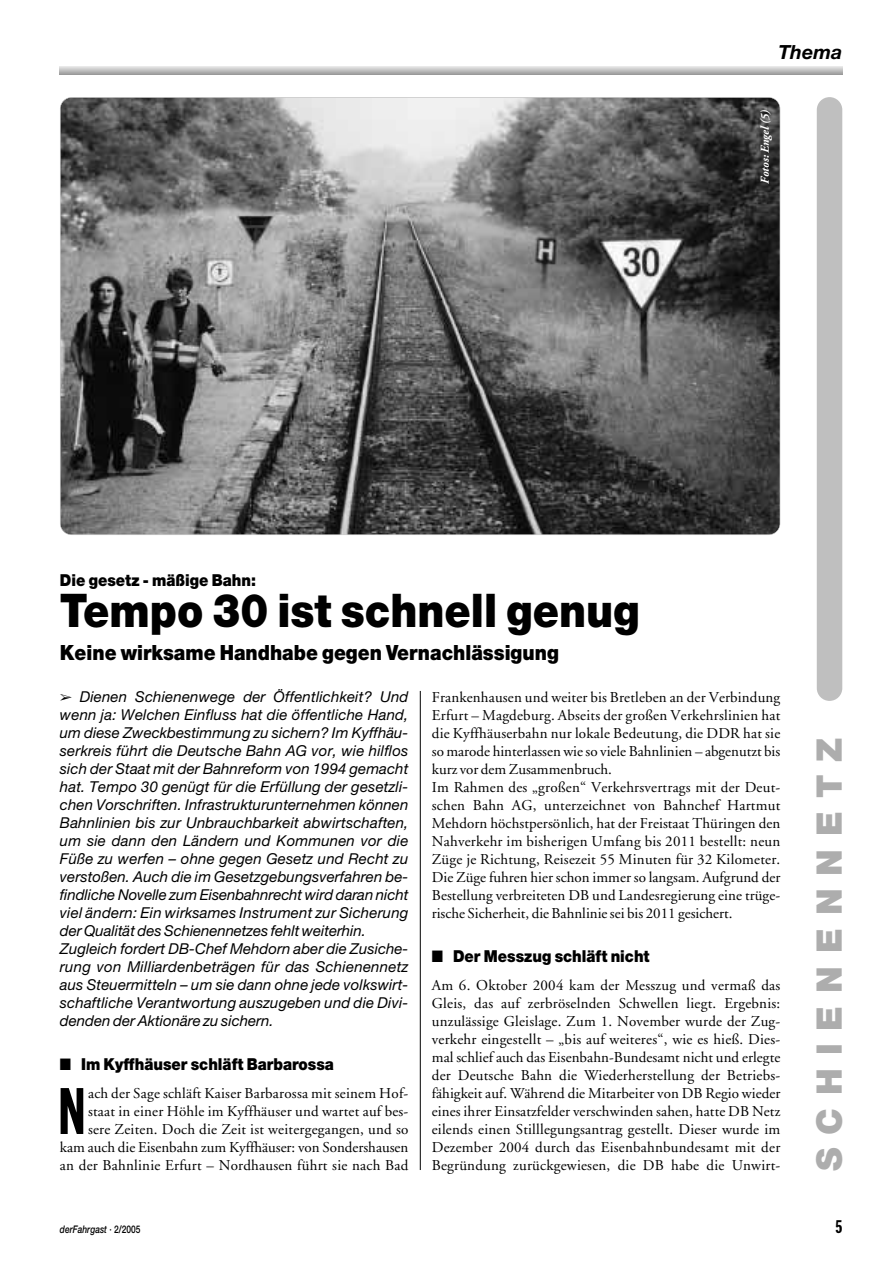
<style>
.page{position:relative;width:894px;height:1263px;background:#fff}
.page>*{position:absolute;margin:0;border:0;box-sizing:border-box;transform-origin:0 0}
.t1{font:64.5px "Franklin Gothic Extra Cond";color:#000}
.t2{font:900 46.5px "Helvetica Neue";color:#000;scale:.9 1}
.t3{font:900 35.25px "Helvetica Neue";letter-spacing:.365em;color:#adadad}
.t4{font:900 21px "Helvetica Neue";color:#000;scale:.9 1}
.t5{font:italic 700 19.5px "Helvetica Neue";color:#000}
.t6{font:18px "Franklin Gothic Extra Cond";color:#000}
.t7{font:900 16.5px "Helvetica Neue";color:#000;scale:.9 1}
.t8{font:15px/18px "Adobe Garamond";letter-spacing:.015em;color:#000;text-align:right}
.t9{font:italic 15px/18px "Helvetica Neue";letter-spacing:.01em;color:#000}
.t10{font:italic 700 12px "Adobe Garamond";color:#fff}
.t11{font:italic 500 10.5px "Helvetica Neue";color:#000;scale:.8 1}
.s1{font-style:normal}
</style>
<div class="page">
<div style="left:817px;top:97px;width:25px;height:604px;background:#bfbfbf;border-radius:13px"></div>
<hr style="left:60px;top:66px;width:782px;height:2px;background:#e3e3e3">
<hr style="left:60px;top:67px;width:782px;height:2px;background:#d8d8d8">
<hr style="left:60px;top:68px;width:782px;height:2px;background:#cdcdcd">
<hr style="left:60px;top:69px;width:782px;height:2px;background:#c1c1c1">
<hr style="left:60px;top:70px;width:782px;height:2px;background:#b6b6b6">
<hr style="left:60px;top:71px;width:782px;height:2px;background:#ababab">
<hr style="left:60px;top:72px;width:782px;height:2px;background:#a0a0a0">
<hr style="left:60px;top:73px;width:782px;height:2px;background:#959595">
<hr style="left:60px;top:74px;width:782px;height:1px;background:#8f8f8f">
<img style="left:60px;top:98px;width:720px;height:437px;border-radius:11px">
<hr style="left:420px;top:691px;width:1px;height:479px;background:#000">
<h3 class="t5" style="left:778px;top:45px;width:65px">Thema</h3>
<p class="t10" style="left:760px;top:184px;width:76px;rotate:-90deg">Fotos: Engel (5)</p>
<p class="t7" style="left:60px;top:574px;width:219px">Die gesetz - mäßige Bahn:</p>
<h2 class="t2" style="left:60px;top:594px;width:646px">Tempo 30 ist schnell genug</h2>
<h3 class="t4" style="left:60px;top:645px;width:556px">Keine wirksame Handhabe gegen Vernachlässigung</h3>
<p class="t9" style="left:60px;top:689px;width:350px">➢ Dienen Schienenwege der Öffentlichkeit? Und wenn ja: Welchen Einfluss hat die öffentliche Hand, um diese Zweckbestimmung zu sichern? Im Kyffhäu&shy;serkreis führt die Deutsche Bahn AG vor, wie hilflos sich der Staat mit der Bahnreform von 1994 gemacht hat. Tempo 30 genügt für die Erfüllung der gesetzli&shy;chen Vorschriften. Infrastrukturunternehmen können Bahnlinien bis zur Unbrauchbarkeit abwirtschaften, um sie dann den Ländern und Kommunen vor die Füße zu werfen – ohne gegen Gesetz und Recht zu verstoßen. Auch die im Gesetzgebungsverfahren be&shy;findliche Novelle zum Eisenbahnrecht wird daran nicht viel ändern: Ein wirksames Instrument zur Sicherung der Qualität des Schienennetzes fehlt weiterhin.<br>Zugleich fordert DB-Chef Mehdorn aber die Zusiche&shy;rung von Milliardenbeträgen für das Schienennetz aus Steuermitteln – um sie dann ohne jede volkswirt&shy;schaftliche Verantwortung auszugeben und die Divi&shy;denden der Aktionäre zu sichern.</p>
<p class="t7" style="left:60px;top:1058px;width:306px">■ Im Kyffhäuser schläft Barbarossa</p>
<h1 class="t1" style="left:58px;top:1088px;width:29px">N</h1>
<p class="t8" style="left:60px;top:1086px;width:350px">ach der Sage schläft Kaiser Barbarossa mit seinem Hof&shy;staat in einer Höhle im Kyffhäuser und wartet auf bes-<br>sere Zeiten. Doch die Zeit ist weitergegangen, und so kam auch die Eisenbahn zum Kyffhäuser: von Sondershausen an der Bahnlinie Erfurt – Nordhausen führt sie nach Bad</p>
<p class="t8" style="left:432px;top:690px;width:350px;text-align:left">Frankenhausen und weiter bis Bretleben an der Verbindung Erfurt – Magdeburg. Abseits der großen Verkehrslinien hat die Kyffhäuserbahn nur lokale Bedeutung, die DDR hat sie so marode hinterlassen wie so viele Bahnlinien – abgenutzt bis kurz vor dem Zusammenbruch.<br>Im Rahmen des „großen“ Verkehrsvertrags mit der Deut&shy;schen Bahn AG, unterzeichnet von Bahnchef Hartmut Mehdorn höchstpersönlich, hat der Freistaat Thüringen den Nahverkehr im bisherigen Umfang bis 2011 bestellt: neun Züge je Richtung, Reisezeit 55 Minuten für 32 Kilometer.<br>Die Züge fuhren hier schon immer so langsam. Aufgrund der Bestellung verbreiteten DB und Landesregierung eine trüge&shy;rische Sicherheit, die Bahnlinie sei bis 2011 gesichert.</p>
<p class="t7" style="left:432px;top:950px;width:244px">■ Der Messzug schläft nicht</p>
<p class="t8" style="left:432px;top:978px;width:350px;text-align:justify">Am 6. Oktober 2004 kam der Messzug und vermaß das Gleis, das auf zerbröselnden Schwellen liegt. Ergebnis: unzulässige Gleislage. Zum 1. November wurde der Zug&shy;verkehr eingestellt – „bis auf weiteres“, wie es hieß. Dies&shy;mal schlief auch das Eisenbahn-Bundesamt nicht und erlegte der Deutsche Bahn die Wiederherstellung der Betriebs&shy;fähigkeit auf. Während die Mitarbeiter von DB Regio wieder eines ihrer Einsatzfelder verschwinden sahen, hatte DB Netz eilends einen Stilllegungsantrag gestellt. Dieser wurde im Dezember 2004 durch das Eisenbahnbundesamt mit der Begründung zurückgewiesen, die DB habe die Unwirt-</p>
<h3 class="t3" style="left:817px;top:1171px;width:435px;rotate:-90deg">SCHIENENNETZ</h3>
<p class="t11" style="left:60px;top:1226px;width:102px">derFahrgast <span class="s1">· 2/2005</span></p>
<p class="t6" style="left:836px;top:1220px;width:8px">5</p>
</div>
